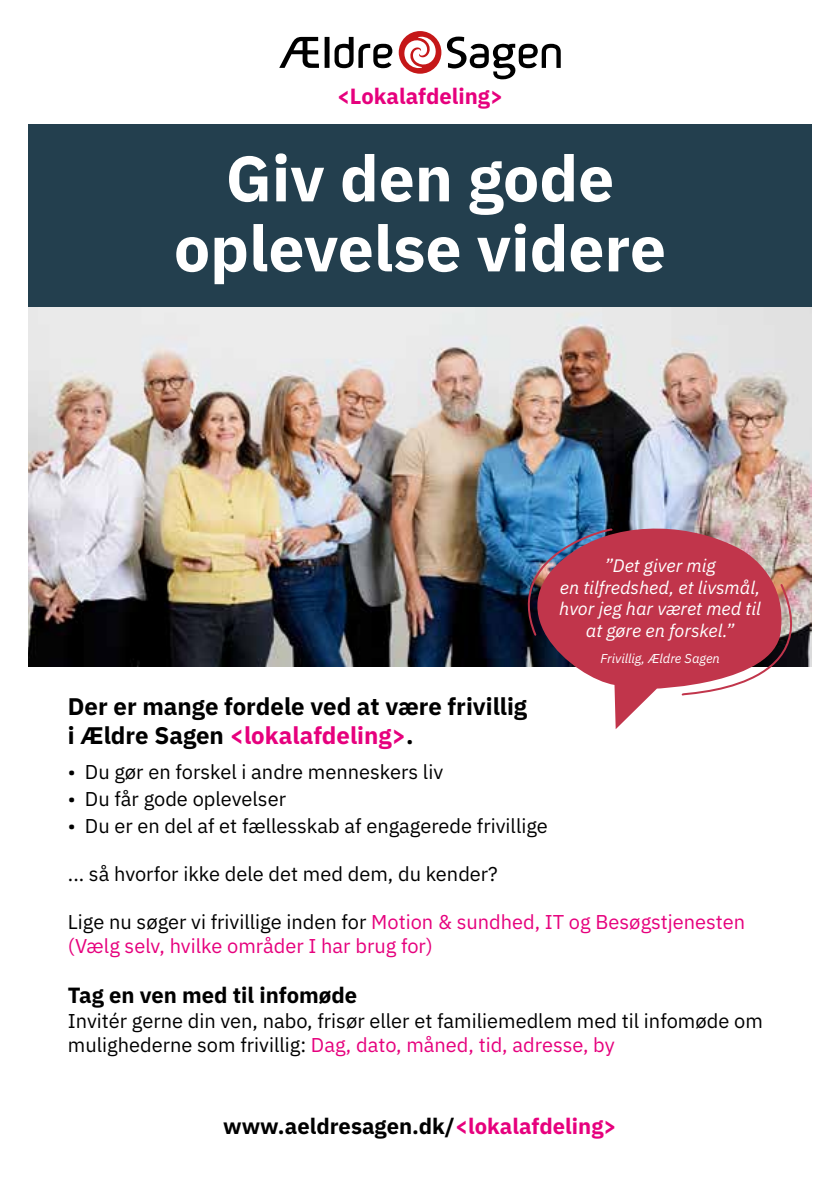
<style>
.page{position:relative;width:840px;height:1191px;background:#fff}
.page>*{position:absolute;margin:0;border:0;box-sizing:border-box;transform-origin:0 0}
.t1{font:700 64px/70px "IBM Plex Sans";color:#fff;text-align:center}
.t2{font:700 24px/28.8px "IBM Plex Sans";color:#000}
.t3{font:700 22px "IBM Plex Sans";color:#000}
.t4{font:700 22px "IBM Plex Sans";color:#e6007d}
.t5{font:20px/24px "IBM Plex Sans";color:#000}
.t6{font:20px/24px "IBM Plex Sans";color:#e6007d}
.t7{font:italic 18px/21.6px "IBM Plex Sans";color:#fff;text-align:center}
.t8{font:italic 12.8px "IBM Plex Sans";color:#fff}
.s1{color:#e6007d}
.s2{color:#000}
</style>
<div class="page">
<img style="left:28px;top:306px;width:783px;height:361px">
<div style="left:28px;top:124px;width:783px;height:182px;background:#233f4e"></div>
<div style="left:398px;top:31px;width:43px;height:43px;background:#c51718;border-radius:50%"></div>
<svg style="left:279px;top:36px;width:281px;height:43px"></svg>
<svg style="left:486px;top:520px;width:301px;height:209px"></svg>
<svg style="left:680px;top:582px;width:132px;height:114px"></svg>
<img style="left:501px;top:528px;width:112px;height:109px">
<p class="t4" style="left:336px;top:79px;width:168px">&lt;Lokalafdeling&gt;</p>
<h1 class="t1" style="left:174px;top:138px;width:493px">Giv den gode oplevelse videre</h1>
<p class="t7" style="left:559px;top:553px;width:203px">”Det giver mig<br>en tilfredshed, et livsmål, hvor jeg har været med til at gøre en forskel.”</p>
<p class="t8" style="left:600px;top:648px;width:121px">Frivillig, Ældre Sagen</p>
<p class="t2" style="left:68px;top:690px;width:460px">Der er mange fordele ved at være frivillig i Ældre Sagen <span class="s1">&lt;lokalafdeling&gt;</span>.</p>
<p class="t5" style="left:68px;top:758px;width:376px">• Du gør en forskel i andre menneskers liv</p>
<p class="t5" style="left:68px;top:785px;width:219px">• Du får gode oplevelser</p>
<p class="t5" style="left:68px;top:812px;width:481px">• Du er en del af et fællesskab af engagerede frivillige</p>
<p class="t5" style="left:68px;top:860px;width:431px">... så hvorfor ikke dele det med dem, du kender?</p>
<p class="t6" style="left:68px;top:908px;width:678px"><span class="s2">Lige nu søger vi frivillige inden for</span> Motion &amp; sundhed, IT og Besøgstjenesten (Vælg selv, hvilke områder I har brug for)</p>
<p class="t3" style="left:68px;top:978px;width:290px">Tag en ven med til infomøde</p>
<p class="t5" style="left:68px;top:1006px;width:696px">Invitér gerne din ven, nabo, frisør eller et familiemedlem med til infomøde om mulighederne som frivillig: <span class="s1">Dag, dato, måned, tid, adresse, by</span></p>
<p class="t3" style="left:223px;top:1109px;width:395px">www.aeldresagen.dk/<span class="s1">&lt;lokalafdeling&gt;</span></p>
</div>
